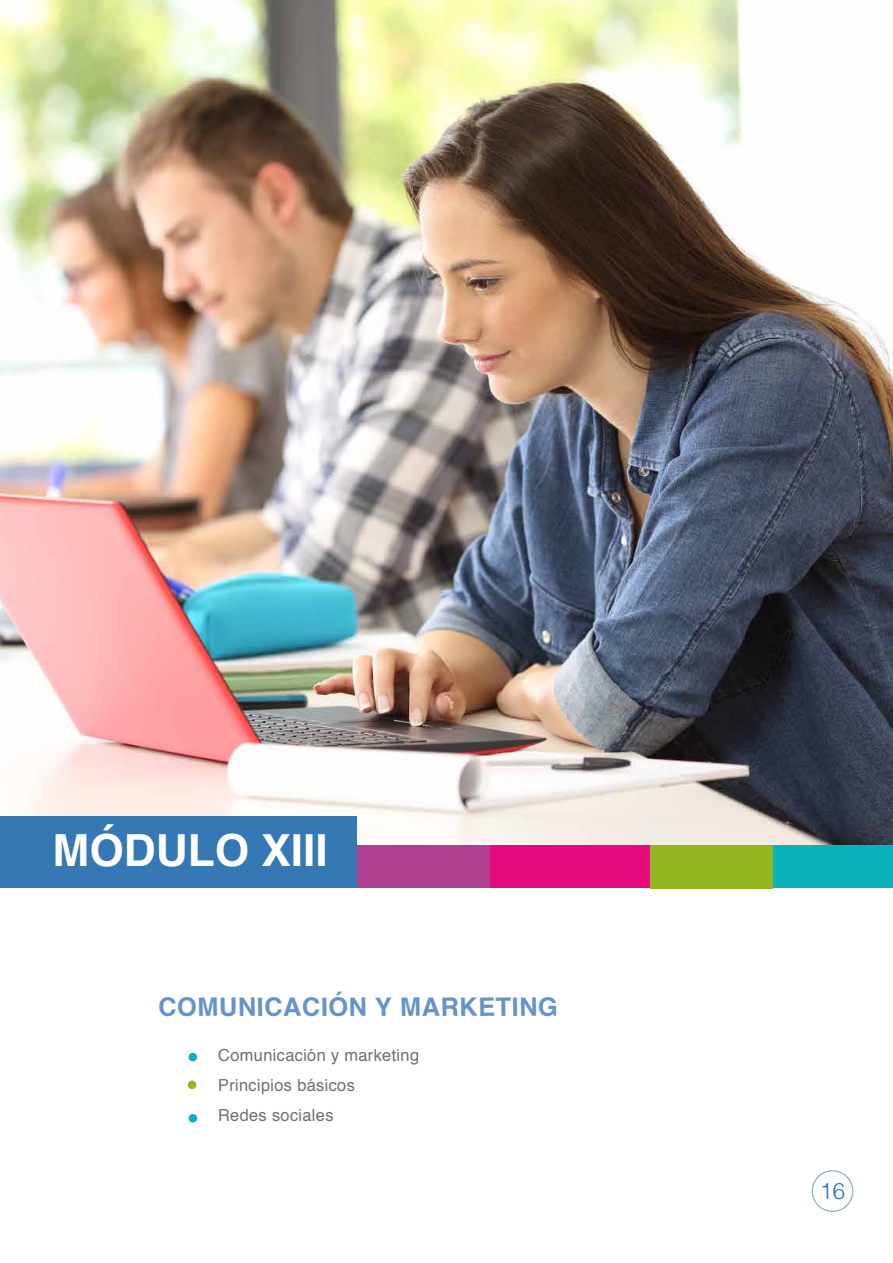
<style>
.page{position:relative;width:893px;height:1263px;background:#fff}
.page>*{position:absolute;margin:0;border:0;box-sizing:border-box;transform-origin:0 0}
.t1{font:700 44.25px "Helvetica";color:#fff}
.t2{font:700 25.5px "Helvetica";color:#6594ca}
.t3{font:16.5px/29.7px "Helvetica";color:#706f6f}
</style>
<div class="page">
<img style="left:0;top:0;width:893px;height:846px">
<div style="left:812px;top:1170px;width:41px;height:42px;border:1px solid #3479b3;border-radius:50%"></div>
<div style="left:189px;top:1053px;width:8px;height:8px;background:#0ab3ba;border-radius:50%"></div>
<div style="left:189px;top:1114px;width:8px;height:8px;background:#0ab3ba;border-radius:50%"></div>
<div style="left:188px;top:1080px;width:8px;height:9px;background:#95b621;border-radius:50%"></div>
<div style="left:770px;top:846px;width:123px;height:42px;background:#0ab3ba"></div>
<div style="left:327px;top:846px;width:172px;height:42px;background:#b04191"></div>
<div style="left:490px;top:846px;width:173px;height:42px;background:#e5097e"></div>
<div style="left:650px;top:846px;width:123px;height:42px;background:#95b621"></div>
<div style="left:0;top:816px;width:356px;height:72px;background:#3479b3"></div>
<h1 class="t1" style="left:53px;top:815px;width:277px">MÓDULO XIII</h1>
<h2 class="t2" style="left:158px;top:990px;width:401px;rotate:-1deg">COMUNICACIÓN Y MARKETING</h2>
<p class="t3" style="left:217px;top:1043px;width:204px;rotate:-1deg">Comunicación y marketing<br>Principios básicos<br>Redes sociales</p>
</div>
